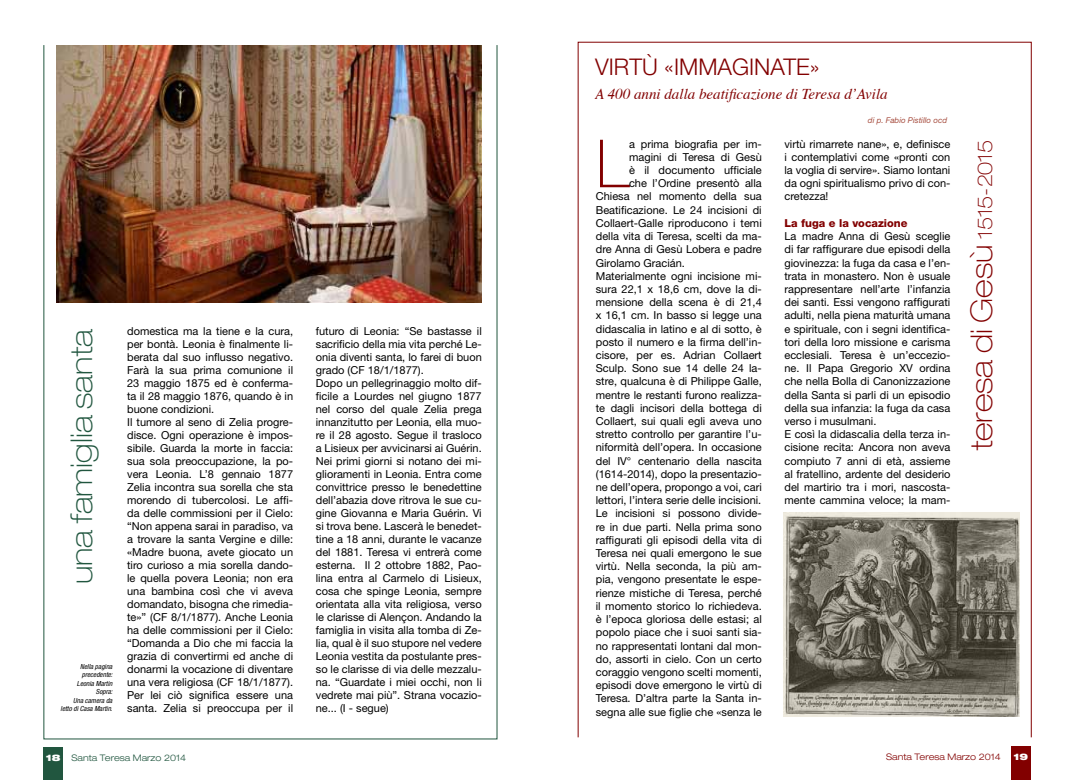
<style>
.page{position:relative;width:1078px;height:780px;background:#fff}
.page>*{position:absolute;margin:0;border:0;box-sizing:border-box;transform-origin:0 0}
.t1{font:100 66.5px "Helvetica Neue";color:#820000}
.t2{font:100 expanded 30px "Helvetica Neue";color:#820000}
.t3{font:100 expanded 30px "Helvetica Neue";color:#21563f}
.t4{font:300 23px "Helvetica Neue";color:#820000}
.t5{font:italic 15px "Times";color:#820000}
.t6{font:11px/13px "Helvetica Neue";color:#000}
.t7{font:800 11px "Helvetica Neue";color:#820000}
.t8{font:300 expanded 9px "Helvetica Neue";color:#21563f}
.t9{font:300 expanded 9px "Helvetica Neue";color:#820000}
.t10{font:900 expanded 9px "Helvetica Neue";color:#fff}
.t11{font:italic 8px "Helvetica Neue";color:#a64c3e}
.t12{font:italic condensed 7px/8.4px "Helvetica Neue";color:#000;text-align:right}
.s1{font-weight:900;color:#fff}
.s2{font-size:20px}
</style>
<div class="page">
<div style="left:43px;top:747px;width:19px;height:33px;background:#21563f"></div>
<div style="left:1011px;top:746px;width:20px;height:34px;background:#820000"></div>
<img style="left:783px;top:512px;width:236px;height:204px">
<img style="left:57px;top:45px;width:424px;height:257px">
<h2 class="t3" style="left:64px;top:584px;width:257px;rotate:-90deg">una famiglia santa</h2>
<p class="t12" style="left:61px;top:662px;width:53px">Nella pagina precedente:<br>Leonia Martin<br>Sopra:<br>Una camera da letto di Casa Martin.</p>
<p class="t6" style="left:127px;top:324px;width:167px">domestica ma la tiene e la cura, per bontà. Leonia è finalmente li&shy;berata dal suo influsso negativo.<br>Farà la sua prima comunione il<br>23 maggio 1875 ed è conferma&shy;ta il 28 maggio 1876, quando è in buone condizioni.<br>Il tumore al seno di Zelia progre&shy;disce. Ogni operazione è impos&shy;sibile. Guarda la morte in faccia: sua sola preoccupazione, la po&shy;vera Leonia. L’8 gennaio 1877<br>Zelia incontra sua sorella che sta morendo di tubercolosi. Le affi&shy;da delle commissioni per il Cielo: “Non appena sarai in paradiso, va a trovare la santa Vergine e dille: «Madre buona, avete giocato un tiro curioso a mia sorella dando&shy;le quella povera Leonia; non era una bambina così che vi aveva domandato, bisogna che rimedia&shy;te»” (CF 8/1/1877). Anche Leonia ha delle commissioni per il Cielo: “Domanda a Dio che mi faccia la grazia di convertirmi ed anche di donarmi la vocazione di diventare una vera religiosa (CF 18/1/1877).<br>Per lei ciò significa essere una santa. Zelia si preoccupa per il</p>
<p class="t6" style="left:316px;top:324px;width:167px">futuro di Leonia: “Se bastasse il sacrificio della mia vita perché Le&shy;onia diventi santa, lo farei di buon grado (CF 18/1/1877).<br>Dopo un pellegrinaggio molto dif&shy;ficile a Lourdes nel giugno 1877 nel corso del quale Zelia prega innanzitutto per Leonia, ella muo&shy;re il 28 agosto. Segue il trasloco a Lisieux per avvicinarsi ai Guérin.<br>Nei primi giorni si notano dei mi&shy;glioramenti in Leonia. Entra come convittrice presso le benedettine dell’abazia dove ritrova le sue cu&shy;gine Giovanna e Maria Guérin. Vi si trova bene. Lascerà le benedet&shy;tine a 18 anni, durante le vacanze del 1881. Teresa vi entrerà come esterna. Il 2 ottobre 1882, Pao&shy;lina entra al Carmelo di Lisieux, cosa che spinge Leonia, sempre orientata alla vita religiosa, verso le clarisse di Alençon. Andando la famiglia in visita alla tomba di Ze&shy;lia, qual è il suo stupore nel vedere Leonia vestita da postulante pres&shy;so le clarisse di via delle mezzalu&shy;na. “Guardate i miei occhi, non li vedrete mai più”. Strana vocazio&shy;ne... (I - segue)</p>
<p class="t8" style="left:46px;top:752px;width:142px"><span class="s1">18</span> Santa Teresa Marzo 2014</p>
<h3 class="t4" style="left:595px;top:53px;width:226px">VIRTÙ «IMMAGINATE»</h3>
<h3 class="t5" style="left:595px;top:81px;width:294px">A 400 anni dalla beatificazione di Teresa d’Avila</h3>
<p class="t11" style="left:867px;top:115px;width:81px">di p. Fabio Pistillo ocd</p>
<h1 class="t1" style="left:595px;top:125px;width:35px">L</h1>
<p class="t6" style="left:629px;top:137px;width:134px">a prima biografia per im-</p>
<p class="t6" style="left:629px;top:150px;width:134px">magini di Teresa di Gesù</p>
<p class="t6" style="left:629px;top:163px;width:134px">è il documento ufficiale</p>
<p class="t6" style="left:629px;top:177px;width:134px">che l’Ordine presentò alla</p>
<p class="t6" style="left:595px;top:190px;width:167px">Chiesa nel momento della sua</p>
<p class="t6" style="left:595px;top:203px;width:167px">Beatificazione. Le 24 incisioni di</p>
<p class="t6" style="left:595px;top:216px;width:167px">Collaert-Galle riproducono i temi</p>
<p class="t6" style="left:595px;top:229px;width:167px">della vita di Teresa, scelti da ma-</p>
<p class="t6" style="left:595px;top:243px;width:167px">dre Anna di Gesù Lobera e padre</p>
<p class="t6" style="left:595px;top:256px;width:91px">Girolamo Gracián.</p>
<p class="t6" style="left:595px;top:269px;width:167px">Materialmente ogni incisione mi-</p>
<p class="t6" style="left:595px;top:282px;width:167px">sura 22,1 x 18,6 cm, dove la di-</p>
<p class="t6" style="left:595px;top:295px;width:167px">mensione della scena è di 21,4</p>
<p class="t6" style="left:595px;top:309px;width:167px">x 16,1 cm. In basso si legge una</p>
<p class="t6" style="left:595px;top:322px;width:167px">didascalia in latino e al di sotto, è</p>
<p class="t6" style="left:595px;top:335px;width:167px">posto il numero e la firma dell’in-</p>
<p class="t6" style="left:595px;top:348px;width:167px">cisore, per es. Adrian Collaert</p>
<p class="t6" style="left:595px;top:361px;width:167px">Sculp. Sono sue 14 delle 24 la-</p>
<p class="t6" style="left:595px;top:375px;width:167px">stre, qualcuna è di Philippe Galle,</p>
<p class="t6" style="left:595px;top:388px;width:167px">mentre le restanti furono realizza-</p>
<p class="t6" style="left:595px;top:401px;width:167px">te dagli incisori della bottega di</p>
<p class="t6" style="left:595px;top:414px;width:167px">Collaert, sui quali egli aveva uno</p>
<p class="t6" style="left:595px;top:427px;width:167px">stretto controllo per garantire l’u-</p>
<p class="t6" style="left:595px;top:441px;width:167px">niformità dell’opera. In occasione</p>
<p class="t6" style="left:595px;top:454px;width:167px">del IV° centenario della nascita</p>
<p class="t6" style="left:595px;top:467px;width:167px">(1614-2014), dopo la presentazio-</p>
<p class="t6" style="left:595px;top:480px;width:167px">ne dell’opera, propongo a voi, cari</p>
<p class="t6" style="left:595px;top:493px;width:167px">lettori, l’intera serie delle incisioni.</p>
<p class="t6" style="left:595px;top:507px;width:167px">Le incisioni si possono divide-</p>
<p class="t6" style="left:595px;top:520px;width:167px">re in due parti. Nella prima sono</p>
<p class="t6" style="left:595px;top:533px;width:167px">raffigurati gli episodi della vita di</p>
<p class="t6" style="left:595px;top:546px;width:167px">Teresa nei quali emergono le sue</p>
<p class="t6" style="left:595px;top:559px;width:167px">virtù. Nella seconda, la più am-</p>
<p class="t6" style="left:595px;top:573px;width:167px">pia, vengono presentate le espe-</p>
<p class="t6" style="left:595px;top:586px;width:167px">rienze mistiche di Teresa, perché</p>
<p class="t6" style="left:595px;top:599px;width:167px">il momento storico lo richiedeva.</p>
<p class="t6" style="left:595px;top:612px;width:167px">è l’epoca gloriosa delle estasi; al</p>
<p class="t6" style="left:595px;top:625px;width:167px">popolo piace che i suoi santi sia-</p>
<p class="t6" style="left:595px;top:639px;width:167px">no rappresentati lontani dal mon-</p>
<p class="t6" style="left:595px;top:652px;width:167px">do, assorti in cielo. Con un certo</p>
<p class="t6" style="left:595px;top:665px;width:167px">coraggio vengono scelti momenti,</p>
<p class="t6" style="left:595px;top:678px;width:167px">episodi dove emergono le virtù di</p>
<p class="t6" style="left:595px;top:691px;width:167px">Teresa. D’altra parte la Santa in-</p>
<p class="t6" style="left:595px;top:705px;width:167px">segna alle sue figlie che «senza le</p>
<p class="t6" style="left:784px;top:137px;width:167px;text-align:justify">virtù rimarrete nane», e, definisce i contemplativi come «pronti con la voglia di servire». Siamo lontani da ogni spiritualismo privo di con&shy;cretezza!</p>
<p class="t7" style="left:784px;top:216px;width:125px">La fuga e la vocazione</p>
<p class="t6" style="left:784px;top:229px;width:167px">La madre Anna di Gesù sceglie di far raffigurare due episodi della giovinezza: la fuga da casa e l’en&shy;trata in monastero. Non è usuale rappresentare nell’arte l’infanzia dei santi. Essi vengono raffigurati adulti, nella piena maturità umana e spirituale, con i segni identifica&shy;tori della loro missione e carisma ecclesiali. Teresa è un’eccezio&shy;ne. Il Papa Gregorio XV ordina che nella Bolla di Canonizzazione della Santa si parli di un episodio della sua infanzia: la fuga da casa verso i musulmani.<br>E così la didascalia della terza in&shy;cisione recita: Ancora non aveva compiuto 7 anni di età, assieme al fratellino, ardente del desiderio del martirio tra i mori, nascosta&shy;mente cammina veloce; la mam-</p>
<h2 class="t2" style="left:963px;top:450px;width:312px;rotate:-90deg">teresa di Gesù <span class="s2">1515-2015</span></h2>
<p class="t9" style="left:885px;top:751px;width:116px">Santa Teresa Marzo 2014</p>
<p class="t10" style="left:1013px;top:751px;width:16px">19</p>
</div>
